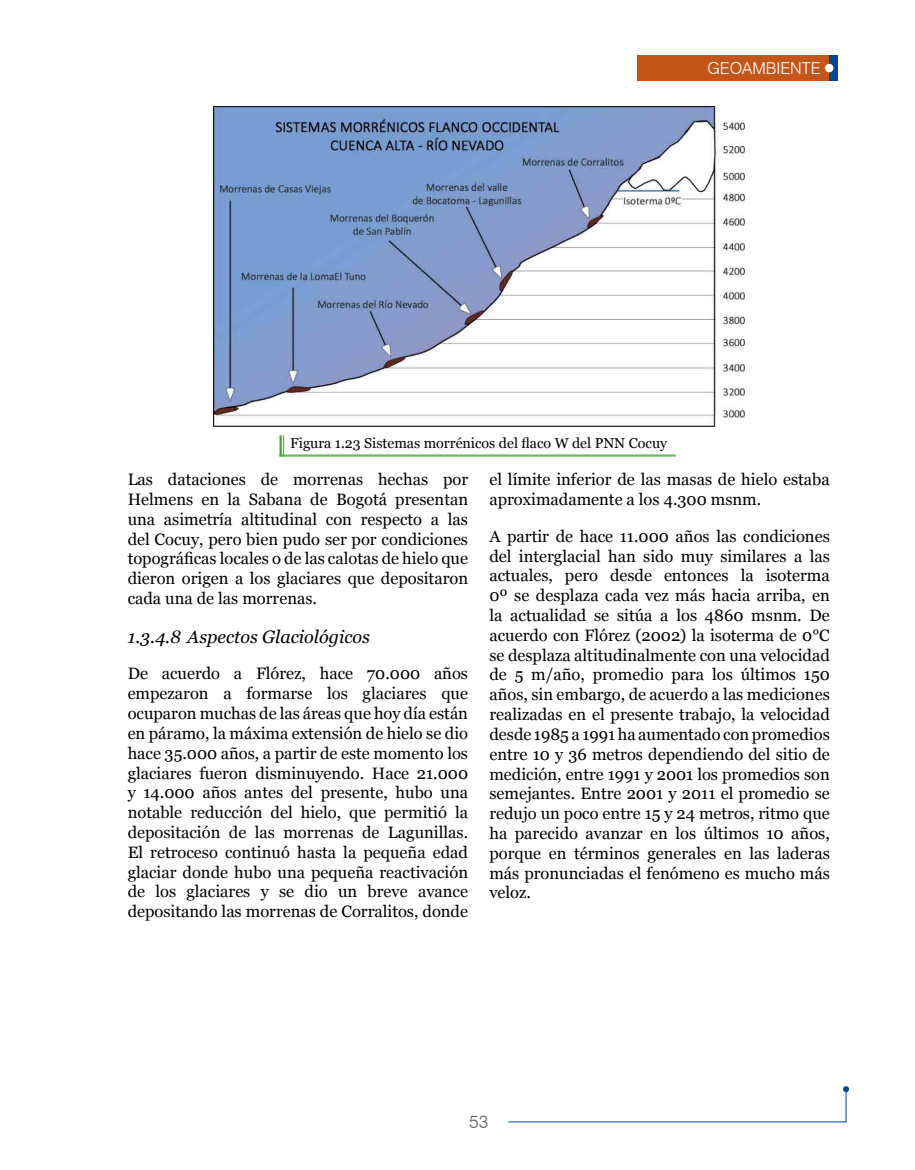
<style>
.page{position:relative;width:915px;height:1170px;background:#fff}
.page>*{position:absolute;margin:0;border:0;box-sizing:border-box;transform-origin:0 0}
.t1{font:italic 18px "Georgia";color:#000}
.t2{font:300 18px "Swiss 721 BT";color:#646363}
.t3{font:16.5px/19.8px "Georgia";color:#000;text-align:justify}
.t4{font:300 16.5px "Swiss 721 BT";color:#fff}
.t5{font:14.25px "Georgia";color:#000}
</style>
<div class="page">
<svg style="left:508px;top:1086px;width:340px;height:36px"></svg>
<div style="left:637px;top:55px;width:191px;height:26px;background:#c35519"></div>
<div style="left:828px;top:55px;width:9px;height:26px;background:#00489a"></div>
<div style="left:824px;top:64px;width:9px;height:8px;background:#fff;border-radius:50%"></div>
<hr style="left:279px;top:435px;width:3px;height:21px;background:#3fa535">
<svg style="left:283px;top:435px;width:1px;height:20px"></svg>
<hr style="left:279px;top:455px;width:396px;height:1px;background:#3fa535">
<img style="left:213px;top:106px;width:531px;height:321px">
<p class="t4" style="left:707px;top:58px;width:115px">GEOAMBIENTE</p>
<p class="t5" style="left:290px;top:433px;width:378px">Figura 1.23 Sistemas morrénicos del flaco W del PNN Cocuy</p>
<p class="t3" style="left:128px;top:469px;width:342px">Las dataciones de morrenas hechas por Helmens en la Sabana de Bogotá presentan una asimetría altitudinal con respecto a las del Cocuy, pero bien pudo ser por condiciones topográficas locales o de las calotas de hielo que dieron origen a los glaciares que depositaron cada una de las morrenas.</p>
<p class="t1" style="left:128px;top:623px;width:244px">1.3.4.8 Aspectos Glaciológicos</p>
<p class="t3" style="left:128px;top:663px;width:342px">De acuerdo a Flórez, hace 70.000 años empezaron a formarse los glaciares que ocuparon muchas de las áreas que hoy día están en páramo, la máxima extensión de hielo se dio hace 35.000 años, a partir de este momento los glaciares fueron disminuyendo. Hace 21.000 y 14.000 años antes del presente, hubo una notable reducción del hielo, que permitió la depositación de las morrenas de Lagunillas.<br>El retroceso continuó hasta la pequeña edad glaciar donde hubo una pequeña reactivación de los glaciares y se dio un breve avance depositando las morrenas de Corralitos, donde</p>
<p class="t3" style="left:489px;top:469px;width:342px">el límite inferior de las masas de hielo estaba aproximadamente a los 4.300 msnm.</p>
<p class="t3" style="left:489px;top:525px;width:342px">A partir de hace 11.000 años las condiciones del interglacial han sido muy similares a las actuales, pero desde entonces la isoterma 0º se desplaza cada vez más hacia arriba, en la actualidad se sitúa a los 4860 msnm. De acuerdo con Flórez (2002) la isoterma de 0°C se desplaza altitudinalmente con una velocidad de 5 m/año, promedio para los últimos 150 años, sin embargo, de acuerdo a las mediciones realizadas en el presente trabajo, la velocidad desde 1985 a 1991 ha aumentado con promedios entre 10 y 36 metros dependiendo del sitio de medición, entre 1991 y 2001 los promedios son semejantes. Entre 2001 y 2011 el promedio se redujo un poco entre 15 y 24 metros, ritmo que ha parecido avanzar en los últimos 10 años, porque en términos generales en las laderas más pronunciadas el fenómeno es mucho más veloz.</p>
<p class="t2" style="left:469px;top:1110px;width:21px">53</p>
</div>
